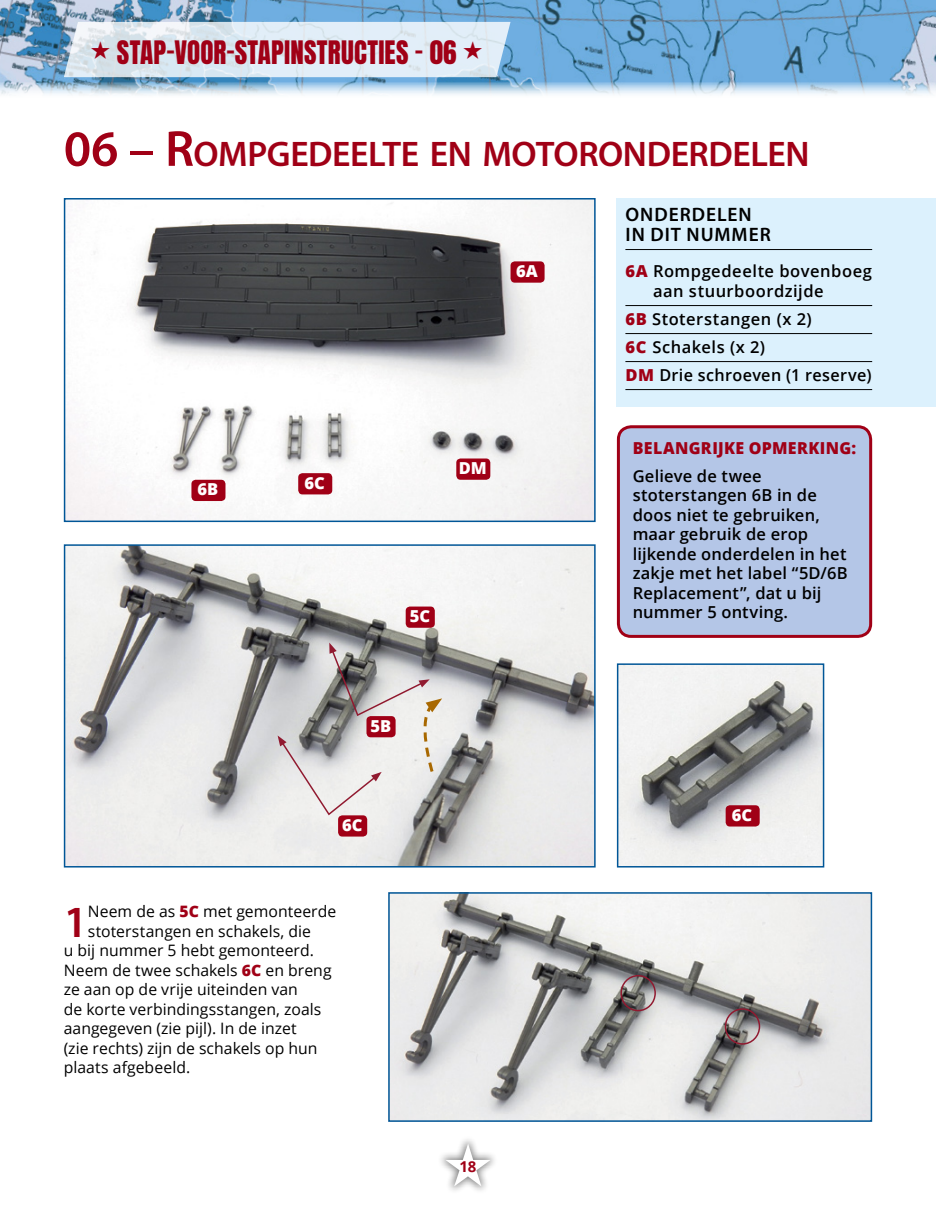
<style>
.page{position:relative;width:936px;height:1212px;background:#fff}
.page>*{position:absolute;margin:0;border:0;box-sizing:border-box;transform-origin:0 0}
.t1{font:600 44.7px "Myriad Pro";color:#a00016}
.t2{font:600 35.7px "Myriad Pro";letter-spacing:-.015em;color:#a00016}
.t3{font:27px "Anton";letter-spacing:.01em;color:#a00016}
.t4{font:600 19.5px/19.5px "Myriad Pro";letter-spacing:.05em;color:#000}
.t5{font:600 16.5px/19.5px "Open Sans";letter-spacing:.015em;color:#000}
.t6{font:800 16.5px "Open Sans";letter-spacing:.02em;color:#a00016}
.t7{font:800 16.5px "Open Sans";color:#fff}
.t8{font:15.75px "Open Sans";letter-spacing:.005em;color:#000}
.t9{font:700 15px "Open Sans";color:#a00016}
.s1{font-size:51px}
.s2{font-weight:800;color:#a00016}
.s3{color:#fff}
</style>
<div class="page">
<div style="left:617px;top:198px;width:318px;height:208px;background:#dcf1fd"></div>
<hr style="left:625px;top:249px;width:247px;height:1px;background:#000">
<hr style="left:625px;top:305px;width:247px;height:1px;background:#000">
<hr style="left:625px;top:333px;width:247px;height:1px;background:#000">
<hr style="left:625px;top:361px;width:247px;height:1px;background:#000">
<hr style="left:625px;top:389px;width:247px;height:1px;background:#000">
<img style="left:67px;top:201px;width:525px;height:318px">
<div style="left:64px;top:198px;width:531px;height:324px;border:2px solid #005697"></div>
<div style="left:510px;top:261px;width:34px;height:22px;background:#a00016;border-radius:4px"></div>
<div style="left:298px;top:473px;width:34px;height:21px;background:#a00016;border-radius:4px"></div>
<div style="left:191px;top:480px;width:34px;height:21px;background:#a00016;border-radius:4px"></div>
<div style="left:456px;top:458px;width:34px;height:22px;background:#a00016;border-radius:4px"></div>
<img style="left:620px;top:666px;width:201px;height:198px">
<div style="left:617px;top:663px;width:207px;height:204px;border:2px solid #005697"></div>
<div style="left:725px;top:805px;width:34px;height:21px;background:#a00016;border-radius:4px"></div>
<img style="left:67px;top:547px;width:525px;height:317px">
<div style="left:64px;top:544px;width:531px;height:323px;border:2px solid #005697"></div>
<div style="left:405px;top:606px;width:30px;height:22px;background:#a00016;border-radius:4px"></div>
<div style="left:338px;top:815px;width:29px;height:21px;background:#a00016;border-radius:4px"></div>
<svg style="left:277px;top:643px;width:165px;height:173px;background:#c3bebd"></svg>
<img style="left:391px;top:895px;width:478px;height:224px">
<div style="left:388px;top:892px;width:484px;height:230px;border:2px solid #005697"></div>
<div style="left:620px;top:975px;width:36px;height:36px;border:2px solid #911a30;border-radius:50%"></div>
<div style="left:724px;top:1008px;width:36px;height:37px;border:2px solid #911a30;border-radius:50%"></div>
<div style="left:618px;top:427px;width:252px;height:209px;background:#b4c6e7;border-radius:13px"></div>
<div style="left:617px;top:425px;width:255px;height:213px;border:3px solid #a00016;border-radius:13px"></div>
<div style="left:437px;top:1134px;width:62px;height:60px;background:#000;opacity:.5"></div>
<img style="left:0;top:0;width:935px;height:95px">
<svg style="left:64px;top:22px;width:446px;height:55px;background:#dbe7f1"></svg>
<h3 class="t3" style="left:90px;top:39px;width:394px">• STAP-VOOR-STAPINSTRUCTIES – 06 •</h3>
<h2 class="t2" style="left:64px;top:134px;width:747px"><span class="s1">06</span> <span class="s1">–</span> <span class="s1">R</span>OMPGEDEELTE EN MOTORONDERDELEN</h2>
<p class="t7" style="left:516px;top:258px;width:23px">6A</p>
<p class="t7" style="left:197px;top:477px;width:22px">6B</p>
<p class="t7" style="left:304px;top:470px;width:22px">6C</p>
<p class="t7" style="left:458px;top:455px;width:30px">DM</p>
<p class="t7" style="left:410px;top:603px;width:22px">5C</p>
<p class="t7" style="left:370px;top:713px;width:22px">5B</p>
<p class="t7" style="left:342px;top:812px;width:22px">6C</p>
<h1 class="t1" style="left:64px;top:897px;width:25px">1</h1>
<p class="t8" style="left:88px;top:900px;width:250px">Neem de as <span class="s2">5C</span> met gemonteerde</p>
<p class="t8" style="left:88px;top:920px;width:225px">stoterstangen en schakels, die</p>
<p class="t8" style="left:64px;top:939px;width:252px">u bij nummer 5 hebt gemonteerd.</p>
<p class="t8" style="left:64px;top:959px;width:269px">Neem de twee schakels <span class="s2">6C</span> en breng</p>
<p class="t8" style="left:64px;top:978px;width:236px">ze aan op de vrije uiteinden van</p>
<p class="t8" style="left:64px;top:998px;width:259px">de korte verbindingsstangen, zoals</p>
<p class="t8" style="left:64px;top:1017px;width:234px">aangegeven (zie pijl). In de inzet</p>
<p class="t8" style="left:64px;top:1037px;width:255px">(zie rechts) zijn de schakels op hun</p>
<p class="t8" style="left:64px;top:1056px;width:128px">plaats afgebeeld.</p>
<p class="t9" style="left:443px;top:1155px;width:50px"><span class="s3">•</span>1 8</p>
<p class="t4" style="left:625px;top:205px;width:147px">ONDERDELEN<br>IN DIT NUMMER</p>
<p class="t5" style="left:653px;top:261px;width:220px;text-indent:-28px"><span class="s2">6A</span> Rompgedeelte bovenboeg aan stuurboordzijde</p>
<p class="t5" style="left:625px;top:304px;width:247px;line-height:28px"><span class="s2">6B</span> Stoterstangen (x 2)<br><span class="s2">6C</span> Schakels (x 2)<br><span class="s2">DM</span> Drie schroeven (1 reserve)</p>
<p class="t6" style="left:632px;top:435px;width:225px">BELANGRIJKE OPMERKING:</p>
<p class="t5" style="left:632px;top:466px;width:216px">Gelieve de twee stoterstangen 6B in de doos niet te gebruiken, maar gebruik de erop lijkende onderdelen in het zakje met het label “5D/6B<br>Replacement”, dat u bij nummer 5 ontving.</p>
<p class="t7" style="left:732px;top:802px;width:22px">6C</p>
</div>
